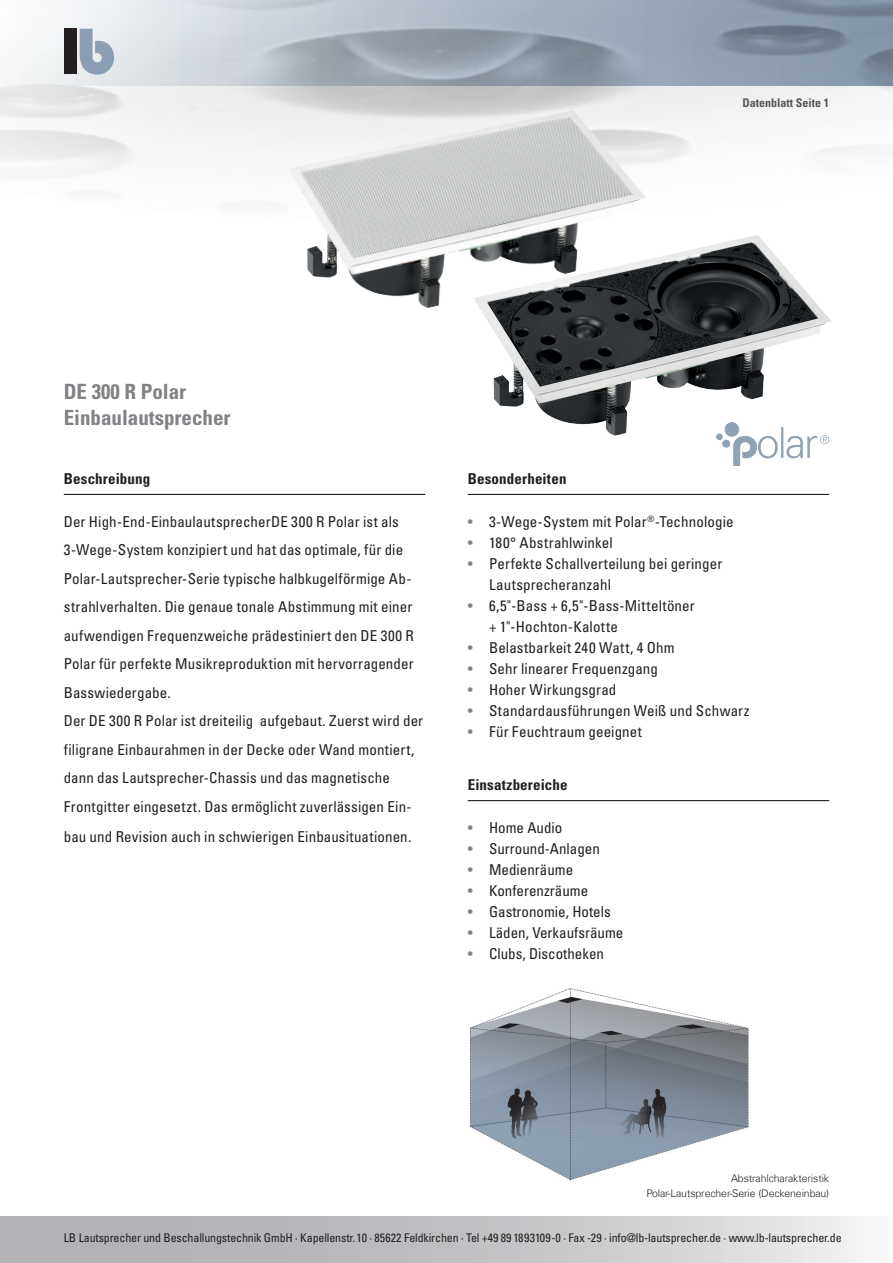
<style>
.page{position:relative;width:893px;height:1263px;background:#fff}
.page>*{position:absolute;margin:0;border:0;box-sizing:border-box;transform-origin:0 0}
.t1{font:700 condensed 21px/25.2px "Univers";color:#808285}
.t2{font:condensed 15px/28.5px "Univers";letter-spacing:.005em;color:#231f20}
.t3{font:700 condensed 15px "Univers";letter-spacing:.01em;color:#231f20}
.t4{font:condensed 12px "Univers";letter-spacing:-.01em;color:#231f20}
.t5{font:700 condensed 12px "Univers";color:#57585a}
.t6{font:300 10.5px/15px "Univers Com 45";letter-spacing:-.01em;color:#231f20;text-align:right}
.s1{color:#808285}
</style>
<div class="page">
<svg style="left:0;top:0;width:893px;height:85px;background:#adb6c1"></svg>
<div style="left:64px;top:29px;width:13px;height:45px;background:#231f20"></div>
<svg style="left:80px;top:29px;width:34px;height:46px;background:#abb9c8"></svg>
<svg style="left:0;top:1216px;width:867px;height:47px;background:#c4c5c8"></svg>
<hr style="left:64px;top:494px;width:361px;height:1px;background:#231f20">
<hr style="left:468px;top:494px;width:361px;height:1px;background:#231f20">
<hr style="left:468px;top:800px;width:361px;height:1px;background:#231f20">
<img style="left:470px;top:988px;width:279px;height:193px">
<img style="left:733px;top:459px;width:8px;height:6px">
<img style="left:283px;top:101px;width:368px;height:208px">
<img style="left:469px;top:229px;width:363px;height:230px">
<p class="t5" style="left:742px;top:96px;width:88px">Datenblatt Seite 1</p>
<h1 class="t1" style="left:64px;top:379px;width:168px">DE 300 R Polar<br>Einbaulautsprecher</h1>
<p class="t3" style="left:64px;top:469px;width:88px">Beschreibung</p>
<p class="t2" style="left:64px;top:507px;width:361px">Der High-End-EinbaulautsprecherDE 300 R Polar ist als 3-Wege-System konzipiert und hat das optimale, für die Polar-Lautsprecher-Serie typische halbkugelförmige Ab&shy;strahlverhalten. Die genaue tonale Abstimmung mit einer aufwendigen Frequenzweiche prädestiniert den DE 300 R Polar für perfekte Musikreproduktion mit hervorragender Basswiedergabe.<br>Der DE 300 R Polar ist dreiteilig aufgebaut. Zuerst wird der filigrane Einbaurahmen in der Decke oder Wand montiert, dann das Lautsprecher-Chassis und das magnetische Frontgitter eingesetzt. Das ermöglicht zuverlässigen Ein-</p>
<p class="t2" style="left:64px;top:822px;width:349px">bau und Revision auch in schwierigen Einbausituationen.</p>
<p class="t3" style="left:468px;top:469px;width:100px">Besonderheiten</p>
<p class="t2" style="left:468px;top:507px;width:267px"><span class="s1">•</span> 3-Wege-System mit Polar<sup>®</sup>-Technologie</p>
<p class="t2" style="left:468px;top:528px;width:147px"><span class="s1">•</span> 180° Abstrahlwinkel</p>
<p class="t2" style="left:489px;top:552px;width:235px;line-height:21px;text-indent:-21px"><span class="s1">•</span> Perfekte Schallverteilung bei geringer<br>Lautsprecheranzahl</p>
<p class="t2" style="left:489px;top:594px;width:207px;line-height:21px;text-indent:-21px"><span class="s1">•</span> 6,5"-Bass + 6,5"-Bass-Mitteltöner + 1"-Hochton-Kalotte</p>
<p class="t2" style="left:468px;top:633px;width:208px"><span class="s1">•</span> Belastbarkeit 240 Watt, 4 Ohm</p>
<p class="t2" style="left:468px;top:654px;width:192px"><span class="s1">•</span> Sehr linearer Frequenzgang</p>
<p class="t2" style="left:468px;top:675px;width:150px"><span class="s1">•</span> Hoher Wirkungsgrad</p>
<p class="t2" style="left:468px;top:696px;width:283px"><span class="s1">•</span> Standardausführungen Weiß und Schwarz</p>
<p class="t2" style="left:468px;top:717px;width:176px"><span class="s1">•</span> Für Feuchtraum geeignet</p>
<p class="t3" style="left:468px;top:775px;width:101px">Einsatzbereiche</p>
<p class="t2" style="left:468px;top:813px;width:96px"><span class="s1">•</span> Home Audio</p>
<p class="t2" style="left:468px;top:834px;width:134px"><span class="s1">•</span> Surround-Anlagen</p>
<p class="t2" style="left:468px;top:855px;width:107px"><span class="s1">•</span> Medienräume</p>
<p class="t2" style="left:468px;top:876px;width:122px"><span class="s1">•</span> Konferenzräume</p>
<p class="t2" style="left:468px;top:897px;width:144px"><span class="s1">•</span> Gastronomie, Hotels</p>
<p class="t2" style="left:468px;top:918px;width:157px"><span class="s1">•</span> Läden, Verkaufsräume</p>
<p class="t2" style="left:468px;top:939px;width:138px"><span class="s1">•</span> Clubs, Discotheken</p>
<p class="t6" style="left:646px;top:1170px;width:184px">Abstrahlcharakteristik<br>Polar-Lautsprecher-Serie (Deckeneinbau)</p>
<p class="t4" style="left:64px;top:1230px;width:779px">LB Lautsprecher und Beschallungstechnik GmbH · Kapellenstr. 10 · 85622 Feldkirchen · Tel +49 89 1893109-0 · Fax -29 · info@lb-lautsprecher.de · www.lb-lautsprecher.de</p>
</div>
